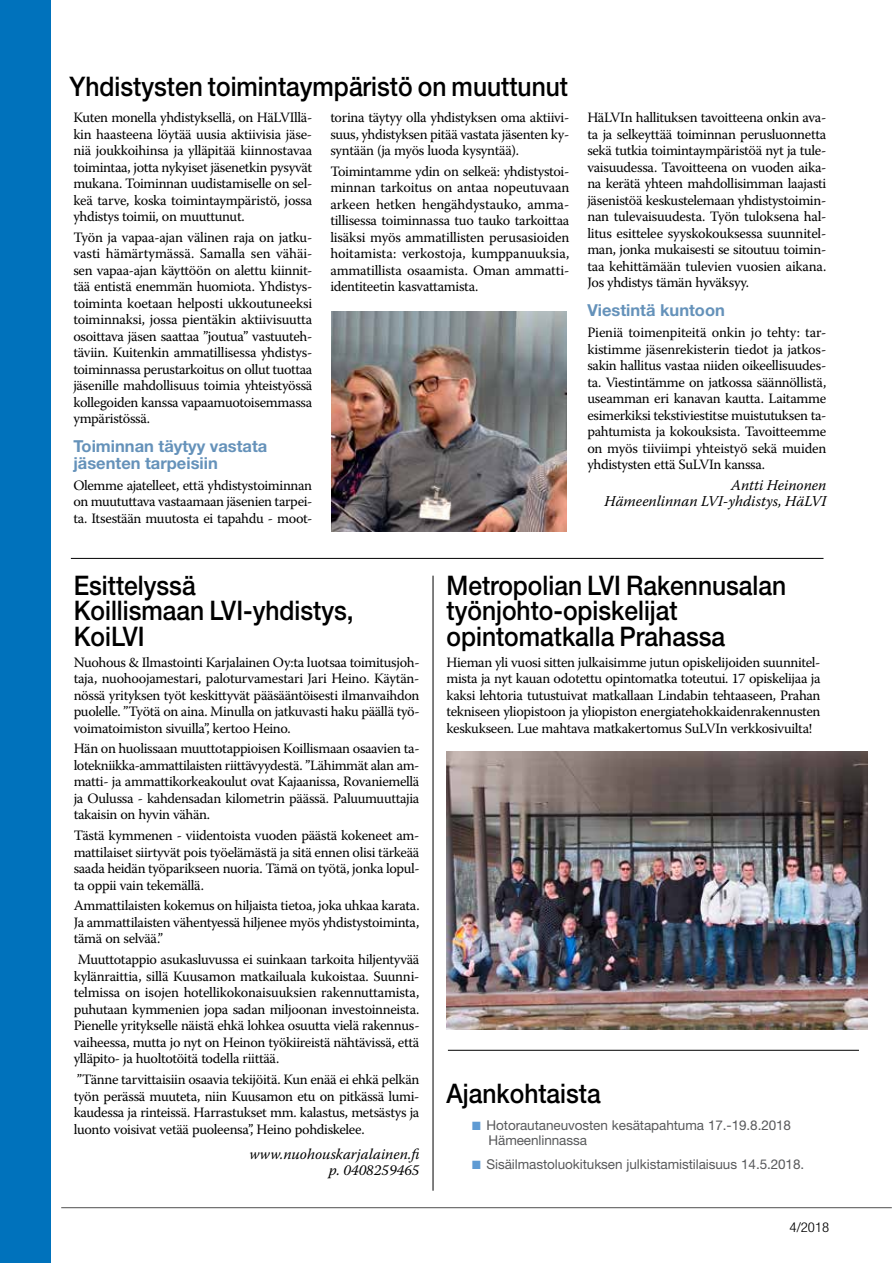
<style>
.page{position:relative;width:893px;height:1263px;background:#fff}
.page>*{position:absolute;margin:0;border:0;box-sizing:border-box;transform-origin:0 0}
.t1{font:500 27px/25.5px "Helvetica Neue LT Std";color:#000;scale:.91 1}
.t2{font:700 16.5px/16.5px "Helvetica Neue LT Std";color:#6592ba}
.t3{font:italic 15px/16.5px "Warnock Pro";color:#000;text-align:right}
.t4{font:14.25px/16.5px "Warnock Pro";letter-spacing:-.025em;color:#000;text-align:justify}
.t5{font:13.5px/15px "Helvetica Neue LT Std";letter-spacing:-.005em;color:#58595b}
.t6{font:300 condensed 13.5px "Helvetica Neue LT Std";color:#000;scale:1.1 1}
.s1{color:#5f9bd3}
</style>
<div class="page">
<div style="left:0;top:0;width:51px;height:1263px;background:#0072bc"></div>
<hr style="left:61px;top:1207px;width:831px;height:1px;background:#000">
<div style="left:47px;top:551px;width:775px;height:36px;background:#fff"></div>
<hr style="left:71px;top:558px;width:752px;height:1px;background:#000">
<hr style="left:448px;top:1050px;width:411px;height:1px;background:#000">
<img style="left:332px;top:312px;width:235px;height:220px">
<img style="left:446px;top:752px;width:422px;height:277px">
<div style="left:402px;top:575px;width:36px;height:637px;background:#fff"></div>
<hr style="left:433px;top:576px;width:1px;height:615px;background:#000">
<h1 class="t1" style="left:69px;top:73px;width:549px">Yhdistysten toimintaympäristö on muuttunut</h1>
<p class="t4" style="left:73px;top:109px;width:240px">Kuten monella yhdistyksellä, on HäLVIllä&shy;kin haasteena löytää uusia aktiivisia jäse&shy;niä joukkoihinsa ja ylläpitää kiinnostavaa toimintaa, jotta nykyiset jäsenetkin pysyvät mukana. Toiminnan uudistamiselle on sel&shy;keä tarve, koska toimintaympäristö, jossa yhdistys toimii, on muuttunut.</p>
<p class="t4" style="left:73px;top:229px;width:241px">Työn ja vapaa-ajan välinen raja on jatku&shy;vasti hämärtymässä. Samalla sen vähäi&shy;sen vapaa-ajan käyttöön on alettu kiinnit&shy;tää entistä enemmän huomiota. Yhdistys&shy;toiminta koetaan helposti ukkoutuneeksi toiminnaksi, jossa pientäkin aktiivisuutta osoittava jäsen saattaa ”joutua” vastuuteh&shy;täviin. Kuitenkin ammatillisessa yhdistys&shy;toiminnassa perustarkoitus on ollut tuottaa jäsenille mahdollisuus toimia yhteistyössä kollegoiden kanssa vapaamuotoisemmassa ympäristössä.</p>
<p class="t2" style="left:73px;top:438px;width:196px">Toiminnan täytyy vastata jäsenten tarpeisiin</p>
<p class="t4" style="left:73px;top:477px;width:240px">Olemme ajatelleet, että yhdistystoiminnan on muututtava vastaamaan jäsenien tarpei&shy;ta. Itsestään muutosta ei tapahdu - moot-</p>
<p class="t4" style="left:330px;top:109px;width:240px">torina täytyy olla yhdistyksen oma aktiivi&shy;suus, yhdistyksen pitää vastata jäsenten ky&shy;syntään (ja myös luoda kysyntää).</p>
<p class="t4" style="left:330px;top:163px;width:241px">Toimintamme ydin on selkeä: yhdistystoi&shy;minnan tarkoitus on antaa nopeutuvaan arkeen hetken hengähdystauko, amma&shy;tillisessa toiminnassa tuo tauko tarkoittaa lisäksi myös ammatillisten perusasioiden hoitamista: verkostoja, kumppanuuksia, ammatillista osaamista. Oman ammatti&shy;identiteetin kasvattamista.</p>
<p class="t4" style="left:587px;top:109px;width:241px">HäLVIn hallituksen tavoitteena onkin ava&shy;ta ja selkeyttää toiminnan perusluonnetta sekä tutkia toimintaympäristöä nyt ja tule&shy;vaisuudessa. Tavoitteena on vuoden aika&shy;na kerätä yhteen mahdollisimman laajasti jäsenistöä keskustelemaan yhdistystoimin&shy;nan tulevaisuudesta. Työn tuloksena hal&shy;litus esittelee syyskokouksessa suunnitel&shy;man, jonka mukaisesti se sitoutuu toimin&shy;taa kehittämään tulevien vuosien aikana.<br>Jos yhdistys tämän hyväksyy.</p>
<p class="t2" style="left:587px;top:302px;width:139px">Viestintä kuntoon</p>
<p class="t4" style="left:587px;top:324px;width:241px">Pieniä toimenpiteitä onkin jo tehty: tar&shy;kistimme jäsenrekisterin tiedot ja jatkos&shy;sakin hallitus vastaa niiden oikeellisuudes&shy;ta. Viestintämme on jatkossa säännöllistä, useamman eri kanavan kautta. Laitamme esimerkiksi tekstiviestitse muistutuksen ta&shy;pahtumista ja kokouksista. Tavoitteemme on myös tiiviimpi yhteistyö sekä muiden yhdistysten että SuLVIn kanssa.</p>
<p class="t3" style="left:605px;top:476px;width:223px">Antti Heinonen<br>Hämeenlinnan LVI-yhdistys, HäLVI</p>
<h1 class="t1" style="left:74px;top:572px;width:309px">Esittelyssä<br>Koillismaan LVI-yhdistys,<br>KoiLVI</h1>
<p class="t4" style="left:74px;top:653px;width:347px">Nuohous &amp; Ilmastointi Karjalainen Oy:ta luotsaa toimitusjoh&shy;taja, nuohoojamestari, paloturvamestari Jari Heino. Käytän&shy;nössä yrityksen työt keskittyvät pääsääntöisesti ilmanvaihdon puolelle. ”Työtä on aina. Minulla on jatkuvasti haku päällä työ&shy;voimatoimiston sivuilla”, kertoo Heino.</p>
<p class="t4" style="left:74px;top:740px;width:347px">Hän on huolissaan muuttotappioisen Koillismaan osaavien ta&shy;lotekniikka-ammattilaisten riittävyydestä. ”Lähimmät alan am&shy;matti- ja ammattikorkeakoulut ovat Kajaanissa, Rovaniemellä ja Oulussa - kahdensadan kilometrin päässä. Paluumuuttajia takaisin on hyvin vähän.</p>
<p class="t4" style="left:74px;top:827px;width:347px">Tästä kymmenen - viidentoista vuoden päästä kokeneet am&shy;mattilaiset siirtyvät pois työelämästä ja sitä ennen olisi tärkeää saada heidän työparikseen nuoria. Tämä on työtä, jonka lopul&shy;ta oppii vain tekemällä.</p>
<p class="t4" style="left:74px;top:897px;width:347px">Ammattilaisten kokemus on hiljaista tietoa, joka uhkaa karata.<br>Ja ammattilaisten vähentyessä hiljenee myös yhdistystoiminta, tämä on selvää.”</p>
<p class="t4" style="left:74px;top:951px;width:347px">Muuttotappio asukasluvussa ei suinkaan tarkoita hiljentyvää kylänraittia, sillä Kuusamon matkailuala kukoistaa. Suunni&shy;telmissa on isojen hotellikokonaisuuksien rakennuttamista, puhutaan kymmenien jopa sadan miljoonan investoinneista.<br>Pienelle yritykselle näistä ehkä lohkea osuutta vielä rakennus&shy;vaiheessa, mutta jo nyt on Heinon työkiireistä nähtävissä, että ylläpito- ja huoltotöitä todella riittää.</p>
<p class="t4" style="left:74px;top:1071px;width:347px">”Tänne tarvittaisiin osaavia tekijöitä. Kun enää ei ehkä pelkän työn perässä muuteta, niin Kuusamon etu on pitkässä lumi&shy;kaudessa ja rinteissä. Harrastukset mm. kalastus, metsästys ja luonto voisivat vetää puoleensa”, Heino pohdiskelee.</p>
<p class="t3" style="left:249px;top:1145px;width:174px">www.nuohouskarjalainen.fi p. 0408259465</p>
<h1 class="t1" style="left:446px;top:572px;width:375px">Metropolian LVI Rakennusalan työnjohto-opiskelijat opintomatkalla Prahassa</h1>
<p class="t4" style="left:446px;top:653px;width:376px">Hieman yli vuosi sitten julkaisimme jutun opiskelijoiden suunnitel&shy;mista ja nyt kauan odotettu opintomatka toteutui. 17 opiskelijaa ja kaksi lehtoria tutustuivat matkallaan Lindabin tehtaaseen, Prahan tekniseen yliopistoon ja yliopiston energiatehokkaidenrakennusten keskukseen. Lue mahtava matkakertomus SuLVIn verkkosivuilta!</p>
<h1 class="t1" style="left:446px;top:1080px;width:171px">Ajankohtaista</h1>
<p class="t5" style="left:488px;top:1118px;width:304px;text-indent:-17px"><span class="s1">■</span> Hotorautaneuvosten kesätapahtuma 17.-19.8.2018<br>Hämeenlinnassa</p>
<p class="t5" style="left:472px;top:1156px;width:334px"><span class="s1">■</span> Sisäilmastoluokituksen julkistamistilaisuus 14.5.2018.</p>
<p class="t6" style="left:790px;top:1219px;width:38px">4/2018</p>
</div>
